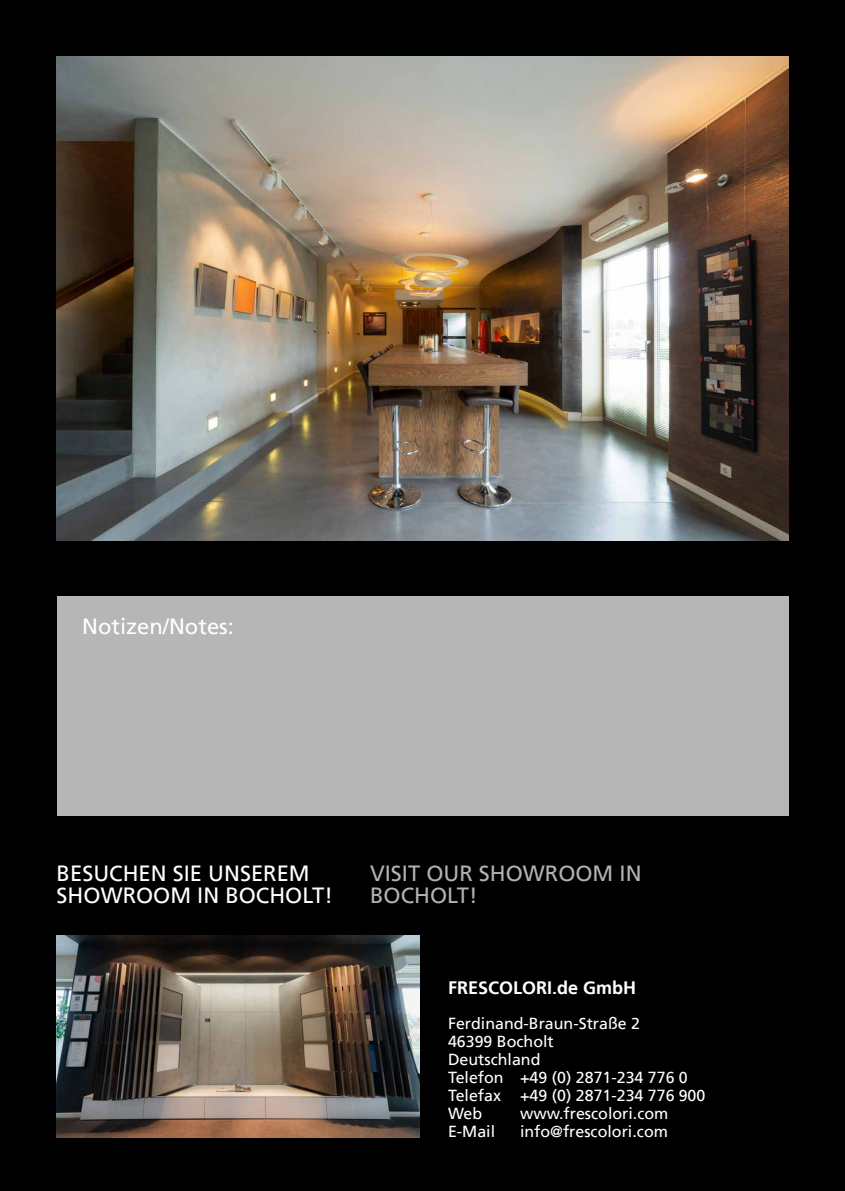
<style>
.page{position:relative;width:845px;height:1191px;background:#000}
.page>*{position:absolute;margin:0;border:0;box-sizing:border-box;transform-origin:0 0}
.t1{font:22px/22px "Frutiger LT";color:#fff}
.t2{font:22px/22px "Frutiger LT";color:#b3b2b2}
.t3{font:700 18px "Frutiger LT";color:#fff}
.t4{font:16px/18px "Frutiger LT";color:#fff}
</style>
<div class="page">
<img style="left:57px;top:935px;width:362px;height:202px">
<div style="left:57px;top:596px;width:731px;height:219px;background:#b7b6b6"></div>
<img style="left:57px;top:57px;width:731px;height:483px">
<h1 class="t1" style="left:82px;top:615px;width:153px">Notizen/Notes:</h1>
<h1 class="t1" style="left:57px;top:862px;width:278px">BESUCHEN SIE UNSEREM<br>SHOWROOM IN BOCHOLT!</h1>
<h1 class="t2" style="left:370px;top:862px;width:273px">VISIT OUR SHOWROOM IN<br>BOCHOLT!</h1>
<p class="t3" style="left:448px;top:977px;width:190px">FRESCOLORI.de GmbH</p>
<p class="t4" style="left:448px;top:1014px;width:259px">Ferdinand-Braun-Straße 2<br>46399 Bocholt<br>Deutschland<br>Telefon +49 (0) 2871-234 776 0<br>Telefax +49 (0) 2871-234 776 900<br>Web</p>
<p class="t4" style="left:520px;top:1104px;width:150px">www.frescolori.com</p>
<p class="t4" style="left:448px;top:1122px;width:49px">E-Mail</p>
<p class="t4" style="left:520px;top:1122px;width:149px">info@frescolori.com</p>
</div>
